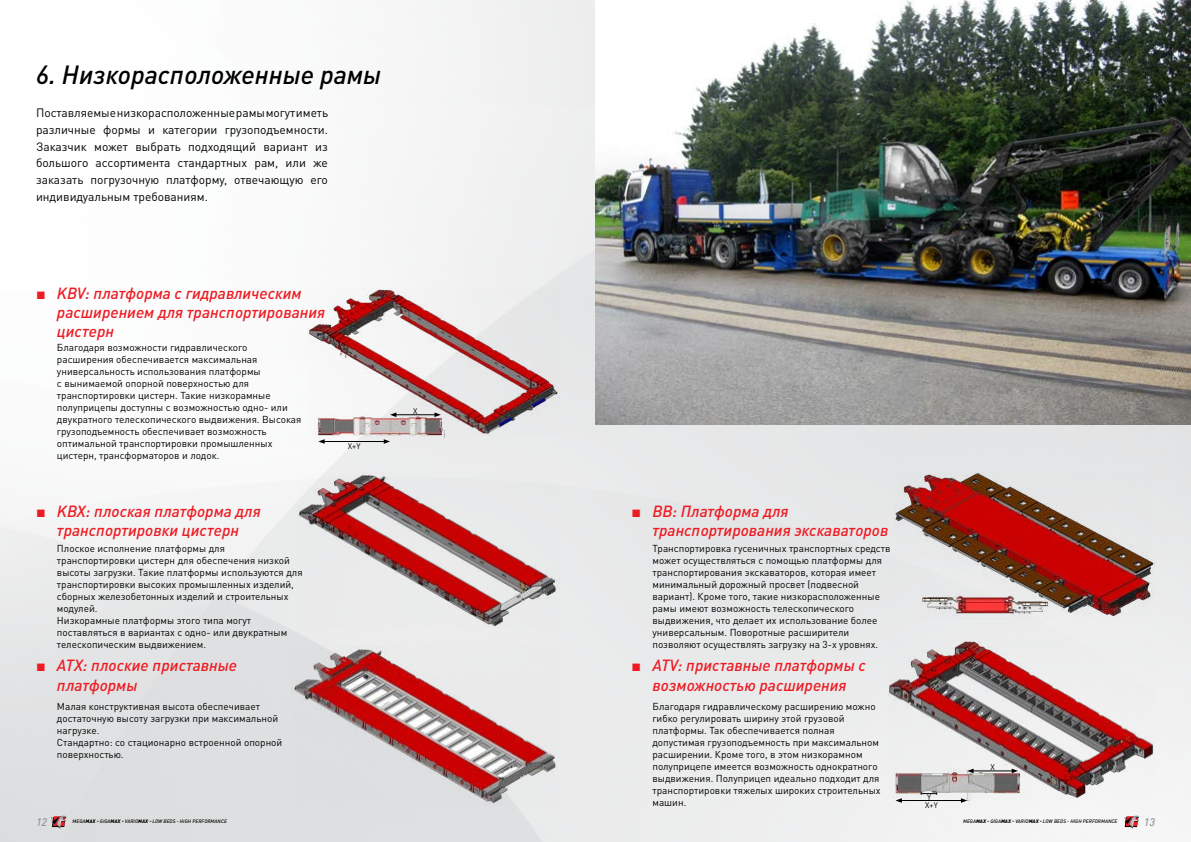
<style>
.page{position:relative;width:1191px;height:842px;background:#fff}
.page>*{position:absolute;margin:0;border:0;box-sizing:border-box;transform-origin:0 0}
.t1{font:italic 500 26px "DIN Pro";color:#000}
.t2{font:italic 500 16px/19.2px "DIN Pro";color:#ed1b23}
.t3{font:12px/16.8px "DIN Pro";color:#000;text-align:justify}
.t4{font:italic 500 11px "DIN Pro";color:#939598}
.t5{font:10px/12px "DIN Pro";color:#000}
.t6{font:8px "DIN Pro";color:#000}
.t7{font:italic 500 5px "DIN Pro";letter-spacing:.01em;color:#000}
.s1{font-family:"Arial";font-weight:700}
.s2{font-weight:900}
</style>
<div class="page">
<svg style="left:52px;top:816px;width:14px;height:13px"></svg>
<svg style="left:1124px;top:816px;width:15px;height:13px"></svg>
<hr style="left:967px;top:771px;width:4px;height:33px;background:#f0f0f0">
<img style="left:307px;top:287px;width:252px;height:149px">
<img style="left:296px;top:472px;width:263px;height:155px">
<img style="left:893px;top:472px;width:262px;height:146px">
<img style="left:291px;top:646px;width:267px;height:159px">
<img style="left:595px;top:0;width:596px;height:425px">
<img style="left:888px;top:640px;width:267px;height:159px">
<img style="left:919px;top:590px;width:136px;height:29px">
<img style="left:313px;top:416px;width:135px;height:25px">
<hr style="left:395px;top:414px;width:41px;height:1px;background:#000">
<svg style="left:390px;top:412px;width:6px;height:5px"></svg>
<svg style="left:434px;top:412px;width:7px;height:5px"></svg>
<hr style="left:323px;top:441px;width:62px;height:1px;background:#000">
<svg style="left:318px;top:439px;width:7px;height:5px"></svg>
<svg style="left:384px;top:439px;width:6px;height:5px"></svg>
<img style="left:891px;top:769px;width:134px;height:28px">
<hr style="left:972px;top:771px;width:41px;height:1px;background:#000">
<svg style="left:1011px;top:769px;width:7px;height:4px"></svg>
<hr style="left:900px;top:800px;width:62px;height:1px;background:#000">
<svg style="left:895px;top:798px;width:7px;height:5px"></svg>
<svg style="left:961px;top:769px;width:12px;height:34px"></svg>
<svg style="left:921px;top:792px;width:16px;height:3px"></svg>
<h1 class="t1" style="left:36px;top:54px;width:347px">6. Низкорасположенные рамы</h1>
<p class="t3" style="left:36px;top:103px;width:293px">Поставляемые низкорасположенные рамы могут иметь различные формы и категории грузоподъемности.<br>Заказчик может выбрать подходящий вариант из большого ассортимента стандартных рам, или же заказать погрузочную платформу, отвечающую его индивидуальным требованиям.</p>
<h2 class="t2" style="left:57px;top:281px;width:270px;text-indent:-21px"><span class="s1">■</span> KBV: платформа с гидравлическим расширением для транспортирования цистерн</h2>
<p class="t5" style="left:57px;top:340px;width:246px">Благодаря возможности гидравлического расширения обеспечивается максимальная универсальность использования платформы<br>с вынимаемой опорной поверхностью для транспортировки цистерн. Такие низкорамные полуприцепы доступны с возможностью одно- или двукратного телескопического выдвижения. Высокая грузоподъемность обеспечивает возможность оптимальной транспортировки промышленных цистерн, трансформаторов и лодок.</p>
<h2 class="t2" style="left:36px;top:500px;width:226px;text-align:center"><span class="s1">■</span> KBX: плоская платформа для транспортировки цистерн</h2>
<p class="t5" style="left:57px;top:541px;width:247px">Плоское исполнение платформы для транспортировки цистерн для обеспечения низкой высоты загрузки. Такие платформы используются для транспортировки высоких промышленных изделий, сборных железобетонных изделий и строительных модулей.<br>Низкорамные платформы этого типа могут поставляться в вариантах с одно- или двукратным телескопическим выдвижением.</p>
<h2 class="t2" style="left:57px;top:654px;width:182px;text-indent:-21px"><span class="s1">■</span> ATX: плоские приставные платформы</h2>
<p class="t5" style="left:57px;top:699px;width:227px">Малая конструктивная высота обеспечивает достаточную высоту загрузки при максимальной нагрузке.<br>Стандартно: со стационарно встроенной опорной поверхностью.</p>
<p class="t6" style="left:348px;top:439px;width:14px">X+Y</p>
<p class="t6" style="left:413px;top:405px;width:6px">X</p>
<h2 class="t2" style="left:652px;top:500px;width:237px;text-indent:-21px"><span class="s1">■</span> BB: Платформа для транспортирования экскаваторов</h2>
<p class="t5" style="left:652px;top:541px;width:239px">Транспортировка гусеничных транспортных средств может осуществляться с помощью платформы для транспортирования экскаваторов, которая имеет минимальный дорожный просвет (подвесной вариант). Кроме того, такие низкорасположенные рамы имеют возможность телескопического выдвижения, что делает их использование более универсальным. Поворотные расширители позволяют осуществлять загрузку на 3-х уровнях.</p>
<h2 class="t2" style="left:631px;top:654px;width:236px;text-align:center"><span class="s1">■</span> ATV: приставные платформы с возможностью расширения</h2>
<p class="t5" style="left:652px;top:699px;width:230px">Благодаря гидравлическому расширению можно гибко регулировать ширину этой грузовой платформы. Так обеспечивается полная допустимая грузоподъемность при максимальном расширении. Кроме того, в этом низкорамном полуприцепе имеется возможность однократного выдвижения. Полуприцеп идеально подходит для транспортировки тяжелых широких строительных машин.</p>
<p class="t6" style="left:927px;top:791px;width:6px">Y</p>
<p class="t6" style="left:925px;top:798px;width:14px">X+Y</p>
<p class="t6" style="left:990px;top:761px;width:6px">X</p>
<p class="t4" style="left:36px;top:813px;width:13px">12</p>
<p class="t7" style="left:73px;top:817px;width:156px">MEGA<span class="s2">MAX -</span> GIGA<span class="s2">MAX -</span> VARIO<span class="s2">MAX -</span> LOW BEDS - HIGH PERFORMANCE</p>
<p class="t7" style="left:963px;top:817px;width:156px">MEGA<span class="s2">MAX -</span> GIGA<span class="s2">MAX -</span> VARIO<span class="s2">MAX -</span> LOW BEDS - HIGH PERFORMANCE</p>
<p class="t4" style="left:1143px;top:813px;width:13px">13</p>
</div>
